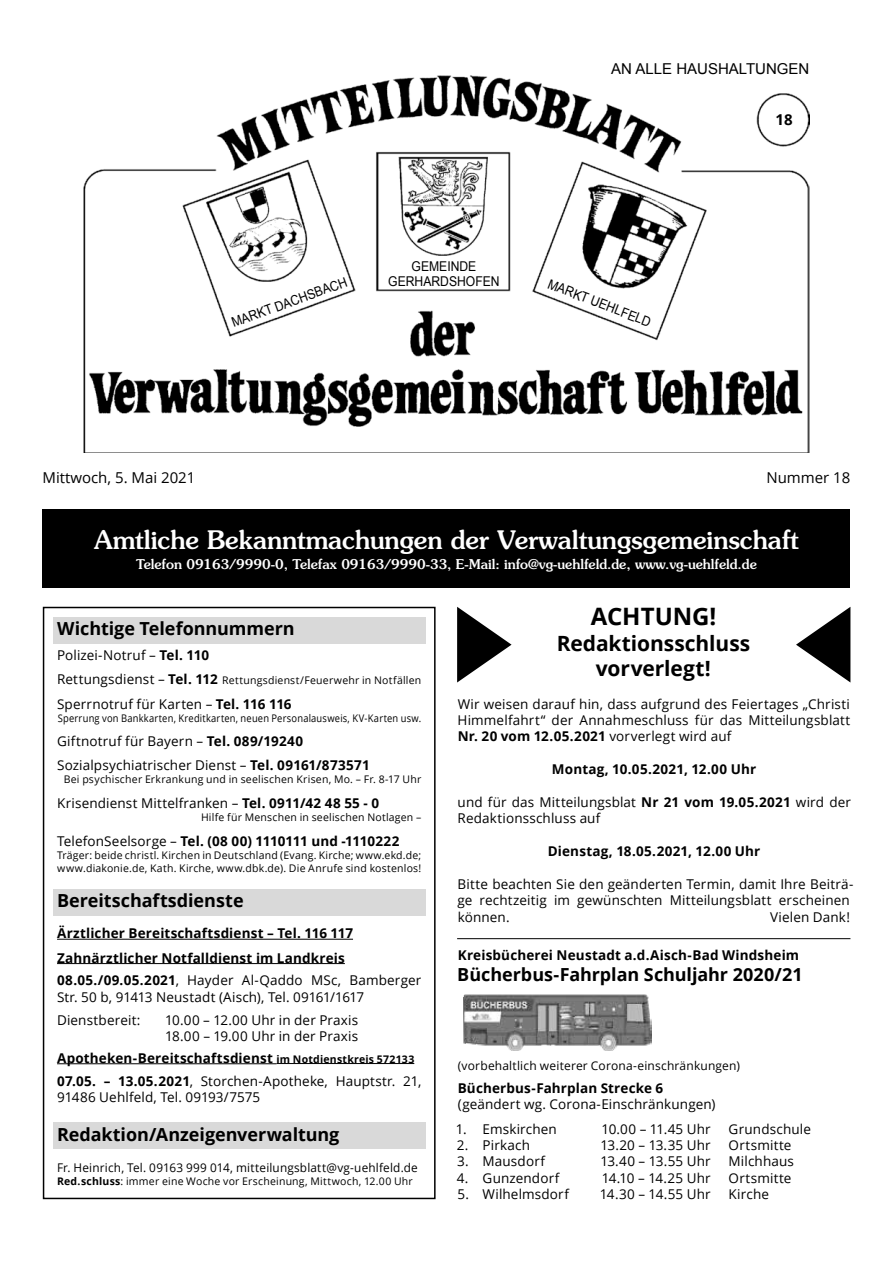
<style>
.page{position:relative;width:893px;height:1263px;background:#fff}
.page>*{position:absolute;margin:0;border:0;box-sizing:border-box;transform-origin:0 0}
.t1{font:500 25.5px "Souvenir";color:#fff}
.t2{font:700 24px "Open Sans";letter-spacing:-.005em;color:#000}
.t3{font:700 21px/25.3px "Open Sans";letter-spacing:-.005em;color:#000;text-align:center}
.t4{font:700 18px "Open Sans";letter-spacing:-.005em;color:#000}
.t5{font:15px "Open Sans";color:#000}
.t6{font:15px "Arial";color:#000}
.t7{font:700 15px "Open Sans";color:#000}
.t8{font:13.5px/16.4px "Open Sans";letter-spacing:.01em;color:#000}
.t9{font:700 13.5px/24.3px "Open Sans";letter-spacing:.01em;color:#000}
.t10{font:500 13.5px "Souvenir";color:#fff}
.t11{font:13.5px/15px "Arial";color:#000;text-align:center;scale:.9 1}
.t12{font:13.5px "Open Sans";letter-spacing:-.015em;color:#000}
.t13{font:700 13.05px "Arial";letter-spacing:-.005em;color:#000}
.t14{font:12px "Open Sans";letter-spacing:.015em;color:#000}
.t15{font:700 11.25px "Arial";color:#000}
.t16{font:10.5px/12.9px "Open Sans";letter-spacing:.02em;color:#000}
.t17{font:10.5px "Open Sans";letter-spacing:.02em;color:#000;scale:.89 1}
.t18{font:700 8.4px "Arial";color:#000}
.t19{font:7.05px/10.1px "Arial";letter-spacing:-.01em;color:#000}
.s1{font-weight:700}
.s2{font-size:13.5px}
.s3{font-weight:700;font-size:13.5px}
.s4{font-weight:400}
.s5{font-size:10.5px}
</style>
<div class="page">
<img style="left:84px;top:75px;width:725px;height:378px">
<div style="left:43px;top:509px;width:807px;height:78px;background:#000"></div>
<div style="left:53px;top:617px;width:373px;height:26px;background:#d9d9d9"></div>
<div style="left:53px;top:889px;width:373px;height:26px;background:#d9d9d9"></div>
<hr style="left:57px;top:939px;width:296px;height:1px;background:#000">
<hr style="left:57px;top:963px;width:288px;height:1px;background:#000">
<hr style="left:57px;top:1063px;width:220px;height:1px;background:#000">
<hr style="left:277px;top:1063px;width:137px;height:1px;background:#000">
<div style="left:53px;top:1122px;width:373px;height:27px;background:#d9d9d9"></div>
<div style="left:43px;top:607px;width:393px;height:592px;border:2px solid #000"></div>
<hr style="left:457px;top:938px;width:393px;height:1px;background:#000">
<img style="left:463px;top:994px;width:188px;height:56px">
<hr style="left:524px;top:1043px;width:75px;height:1px;background:#646464">
<svg style="left:464px;top:1041px;width:42px;height:4px"></svg>
<svg style="left:616px;top:1043px;width:29px;height:1px"></svg>
<svg style="left:457px;top:607px;width:55px;height:75px"></svg>
<svg style="left:796px;top:607px;width:54px;height:75px"></svg>
<p class="t6" style="left:611px;top:59px;width:200px">AN ALLE HAUSHALTUNGEN</p>
<p class="t11" style="left:388px;top:259px;width:125px">GEMEINDE<br>GERHARDSHOFEN</p>
<p class="t11" style="left:230px;top:316px;width:137px;rotate:-20deg">MARKT DACHSBACH</p>
<p class="t11" style="left:551px;top:277px;width:123px;rotate:21deg">MARKT UEHLFELD</p>
<p class="t7" style="left:776px;top:109px;width:19px">18</p>
<p class="t5" style="left:43px;top:468px;width:154px">Mittwoch, 5. Mai 2021</p>
<p class="t5" style="left:766px;top:468px;width:86px">Nummer 18</p>
<h1 class="t1" style="left:94px;top:524px;width:706px">Amtliche Bekanntmachungen der Verwaltungsgemeinschaft</h1>
<p class="t10" style="left:136px;top:556px;width:622px">Telefon 09163/9990-0, Telefax 09163/9990-33, E-Mail: info@vg-uehlfeld.de, www.vg-uehlfeld.de</p>
<h3 class="t4" style="left:57px;top:615px;width:239px">Wichtige Telefonnummern</h3>
<p class="t8" style="left:57px;top:646px;width:153px">Polizei-Notruf – <span class="s1">Tel. 110</span></p>
<p class="t16" style="left:57px;top:674px;width:366px"><span class="s2">Rettungsdienst –</span> <span class="s3">Tel. 112</span> Rettungsdienst/Feuerwehr in Notfällen</p>
<p class="t8" style="left:57px;top:695px;width:236px">Sperrnotruf für Karten – <span class="s1">Tel. 116 116</span></p>
<p class="t17" style="left:58px;top:710px;width:410px">Sperrung von Bankkarten, Kreditkarten, neuen Personalausweis, KV-Karten usw.</p>
<p class="t8" style="left:57px;top:728px;width:314px;line-height:24.3px">Giftnotruf für Bayern – <span class="s1">Tel. 089/19240<br></span>Sozialpsychiatrischer Dienst – <span class="s1">Tel. 09161/873571</span></p>
<p class="t16" style="left:64px;top:773px;width:359px">Bei psychischer Erkrankung und in seelischen Krisen, Mo. – Fr. 8-17 Uhr</p>
<p class="t8" style="left:57px;top:795px;width:324px">Krisendienst Mittelfranken – <span class="s1">Tel. 0911/42 48 55 - 0</span></p>
<p class="t16" style="left:201px;top:810px;width:222px">Hilfe für Menschen in seelischen Notlagen –</p>
<p class="t9" style="left:57px;top:829px;width:344px"><span class="s4">TelefonSeelsorge –</span> Tel. (08 00) 1110111 und -1110222</p>
<p class="t16" style="left:57px;top:848px;width:366px">Träger: beide christl. Kirchen in Deutschland (Evang. Kirche; www.ekd.de; www.diakonie.de, Kath. Kirche, www.dbk.de). Die Anrufe sind kostenlos!</p>
<h3 class="t4" style="left:57px;top:887px;width:188px">Bereitschaftsdienste</h3>
<p class="t9" style="left:57px;top:921px;width:297px">Ärztlicher Bereitschaftsdienst – Tel. 116 117<br>Zahnärztlicher Notfalldienst im Landkreis</p>
<p class="t8" style="left:57px;top:972px;width:366px"><span class="s1">08.05./09.05.2021</span>, Hayder Al-Qaddo MSc, Bamberger<br>Str. 50 b, 91413 Neustadt (Aisch), Tel. 09161/1617</p>
<p class="t8" style="left:57px;top:1011px;width:85px">Dienstbereit:</p>
<p class="t8" style="left:165px;top:1011px;width:195px">10.00 – 12.00 Uhr in der Praxis<br>18.00 – 19.00 Uhr in der Praxis</p>
<p class="t9" style="left:57px;top:1046px;width:366px;line-height:22.8px">Apotheken-Bereitschaftsdienst <span class="s5">im Notdienstkreis 572133<br></span>07.05. – 13.05.2021<span class="s4">, Storchen-Apotheke, Hauptstr. 21,</span></p>
<p class="t8" style="left:57px;top:1089px;width:205px">91486 Uehlfeld, Tel. 09193/7575</p>
<h3 class="t4" style="left:57px;top:1121px;width:284px">Redaktion/Anzeigenverwaltung</h3>
<p class="t14" style="left:57px;top:1159px;width:362px">Fr. Heinrich, Tel. 09163 999 014, mitteilungsblatt@vg-uehlfeld.de</p>
<p class="t16" style="left:57px;top:1174px;width:357px"><span class="s1">Red.schluss</span>: immer eine Woche vor Erscheinung, Mittwoch, 12.00 Uhr</p>
<h2 class="t2" style="left:591px;top:599px;width:127px">ACHTUNG!</h2>
<h3 class="t3" style="left:557px;top:630px;width:195px">Redaktionsschluss vorverlegt!</h3>
<p class="t8" style="left:458px;top:695px;width:394px;text-align:justify">Wir weisen darauf hin, dass aufgrund des Feiertages „Christi Himmelfahrt“ der Annahmeschluss für das Mitteilungsblatt <span class="s1">Nr. 20 vom 12.05.2021</span> vorverlegt wird auf</p>
<p class="t9" style="left:552px;top:757px;width:206px">Montag, 10.05.2021, 12.00 Uhr</p>
<p class="t8" style="left:458px;top:793px;width:395px">und für das Mitteilungsblat <span class="s1">Nr 21 vom 19.05.2021</span> wird der<br>Redaktionsschluss auf</p>
<p class="t9" style="left:548px;top:839px;width:214px">Dienstag, 18.05.2021, 12.00 Uhr</p>
<p class="t8" style="left:457px;top:875px;width:398px">Bitte beachten Sie den geänderten Termin, damit Ihre Beiträ&shy;ge rechtzeitig im gewünschten Mitteilungsblatt erscheinen können.</p>
<p class="t8" style="left:770px;top:908px;width:81px">Vielen Dank!</p>
<p class="t9" style="left:458px;top:942px;width:343px">Kreisbücherei Neustadt a.d.Aisch-Bad Windsheim</p>
<h3 class="t4" style="left:457px;top:962px;width:347px">Bücherbus-Fahrplan Schuljahr 2020/21</h3>
<p class="t13" style="left:471px;top:947px;width:190px">Bücherbus-Fahrplan Strecke 1</p>
<p class="t15" style="left:458px;top:962px;width:218px">(geändert wg. Corona-Einschränkungen)</p>
<p class="t14" style="left:458px;top:1057px;width:284px">(vorbehaltlich weiterer Corona-einschränkungen)</p>
<p class="t9" style="left:458px;top:1075px;width:207px">Bücherbus-Fahrplan Strecke 6</p>
<p class="t8" style="left:458px;top:1095px;width:259px">(geändert wg. Corona-Einschränkungen)</p>
<p class="t8" style="left:456px;top:1120px;width:102px">1. Emskirchen</p>
<p class="t8" style="left:601px;top:1120px;width:111px">10.00 – 11.45 Uhr</p>
<p class="t8" style="left:729px;top:1120px;width:84px">Grundschule</p>
<p class="t8" style="left:457px;top:1137px;width:75px">2. Pirkach</p>
<p class="t8" style="left:600px;top:1137px;width:112px">13.20 – 13.35 Uhr</p>
<p class="t8" style="left:729px;top:1137px;width:64px">Ortsmitte</p>
<p class="t8" style="left:457px;top:1153px;width:89px">3. Mausdorf</p>
<p class="t8" style="left:600px;top:1153px;width:112px">13.40 – 13.55 Uhr</p>
<p class="t8" style="left:729px;top:1153px;width:67px">Milchhaus</p>
<p class="t8" style="left:457px;top:1169px;width:104px">4. Gunzendorf</p>
<p class="t12" style="left:602px;top:1169px;width:110px">14.10 – 14.25 Uhr</p>
<p class="t8" style="left:729px;top:1169px;width:64px">Ortsmitte</p>
<p class="t8" style="left:457px;top:1186px;width:113px">5. Wilhelmsdorf</p>
<p class="t8" style="left:600px;top:1186px;width:112px">14.30 – 14.55 Uhr</p>
<p class="t8" style="left:729px;top:1186px;width:42px">Kirche</p>
<p class="t19" style="left:455px;top:1060px;width:48px">1. Ulsenheim</p>
<p class="t19" style="left:544px;top:1060px;width:57px">10.30 – 11.45 Uhr</p>
<p class="t19" style="left:610px;top:1060px;width:30px">Ortsmitte</p>
<p class="t19" style="left:455px;top:1079px;width:38px">3. Reusch</p>
<p class="t19" style="left:544px;top:1079px;width:57px">14.10 – 14.55 Uhr</p>
<p class="t19" style="left:610px;top:1079px;width:30px">Ortsmitte</p>
<p class="t19" style="left:455px;top:1089px;width:54px">4. Weigenheim</p>
<p class="t19" style="left:544px;top:1089px;width:57px">15.00 – 15.45 Uhr</p>
<p class="t19" style="left:610px;top:1089px;width:30px">Ortsmitte</p>
<p class="t19" style="left:455px;top:1098px;width:49px">5. Uttenhofen</p>
<p class="t19" style="left:544px;top:1098px;width:57px">15.55 – 16.20 Uhr</p>
<p class="t19" style="left:610px;top:1098px;width:45px">Bushaltestelle</p>
<p class="t18" style="left:503px;top:1130px;width:47px">Ausleihtag:</p>
<p class="t19" style="left:588px;top:1144px;width:36px">18.05.2020<br>22.06.2020</p>
</div>
